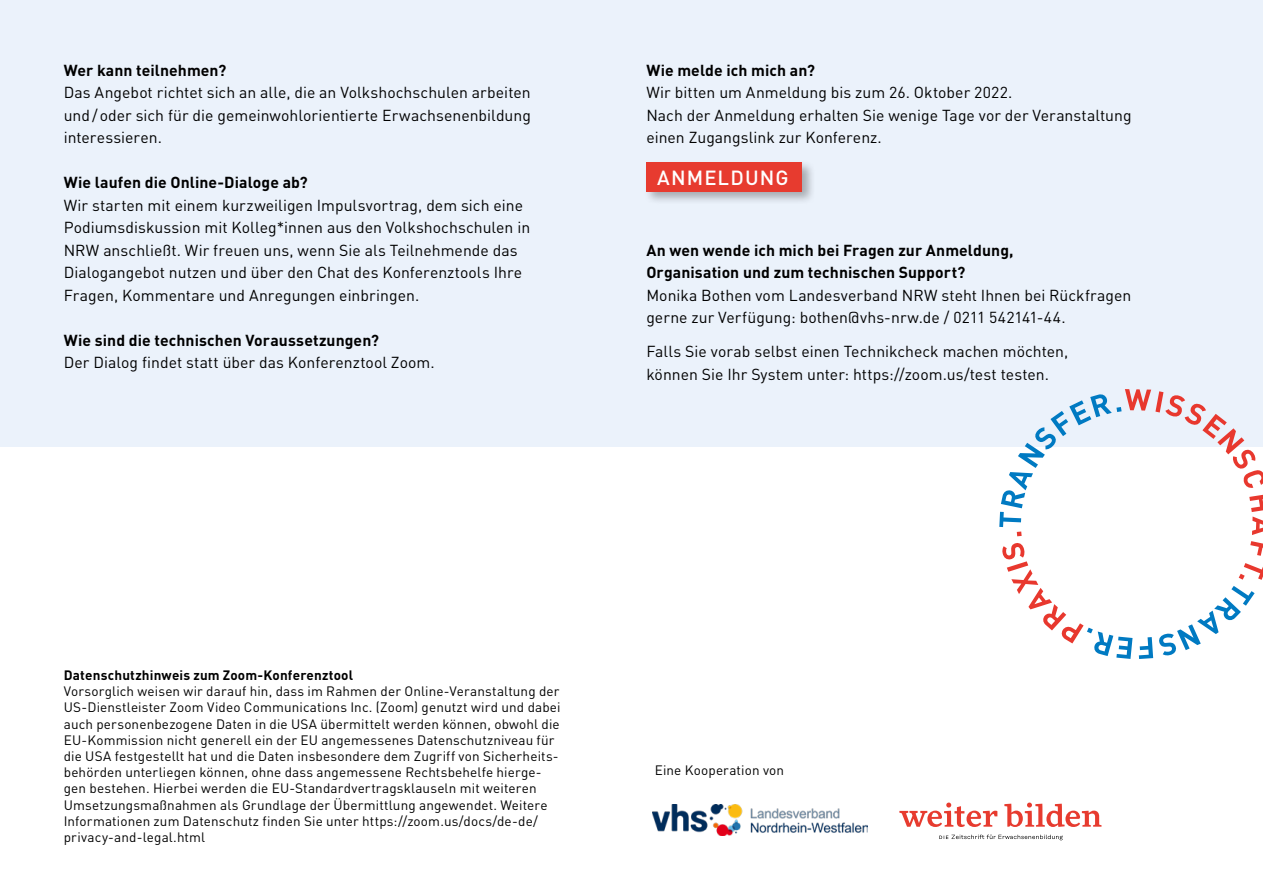
<style>
.page{position:relative;width:1263px;height:893px;background:#fff}
.page>*{position:absolute;margin:0;border:0;box-sizing:border-box;transform-origin:0 0}
.t1{font:500 20.25px "DIN Pro";letter-spacing:.055em;color:#fff}
.t2{font:15.75px/22.5px "DIN Pro";letter-spacing:.005em;color:#000}
.t3{font:700 15.75px/22.5px "DIN Pro";letter-spacing:.005em;color:#000}
.t4{font:13.5px/16.2px "DIN Pro";letter-spacing:.01em;color:#000}
.t5{font:700 13.5px "DIN Pro";letter-spacing:.01em;color:#000}
</style>
<div class="page">
<div style="left:0;top:0;width:1263px;height:446px;background:#ebf2fb"></div>
<div style="left:644px;top:160px;width:172px;height:46px;background:#000;opacity:.3"></div>
<div style="left:646px;top:162px;width:155px;height:29px;background:#e73b2f"></div>
<svg style="left:939px;top:835px;width:124px;height:5px"></svg>
<svg style="left:899px;top:803px;width:202px;height:24px"></svg>
<img style="left:653px;top:805px;width:214px;height:30px">
<svg style="left:999px;top:389px;width:264px;height:270px"></svg>
<p class="t3" style="left:64px;top:57px;width:164px">Wer kann teilnehmen?</p>
<p class="t2" style="left:64px;top:80px;width:469px;text-align:justify">Das Angebot richtet sich an alle, die an Volkshochschulen arbeiten und/oder sich für die gemeinwohlorientierte Erwachsenenbildung interessieren.</p>
<p class="t3" style="left:64px;top:170px;width:245px">Wie laufen die Online-Dialoge ab?</p>
<p class="t2" style="left:64px;top:192px;width:468px">Wir starten mit einem kurzweiligen Impulsvortrag, dem sich eine Podiumsdiskussion mit Kolleg*innen aus den Volkshochschulen in NRW anschließt. Wir freuen uns, wenn Sie als Teilnehmende das Dialogangebot nutzen und über den Chat des Konferenztools Ihre Fragen, Kommentare und Anregungen einbringen.</p>
<p class="t3" style="left:64px;top:327px;width:317px">Wie sind die technischen Voraussetzungen?</p>
<p class="t2" style="left:64px;top:350px;width:373px">Der Dialog findet statt über das Konferenztool Zoom.</p>
<p class="t3" style="left:646px;top:57px;width:170px">Wie melde ich mich an?</p>
<p class="t2" style="left:646px;top:80px;width:487px">Wir bitten um Anmeldung bis zum 26. Oktober 2022.<br>Nach der Anmeldung erhalten Sie wenige Tage vor der Veranstaltung einen Zugangslink zur Konferenz.</p>
<p class="t1" style="left:657px;top:161px;width:133px">ANMELDUNG</p>
<p class="t3" style="left:646px;top:237px;width:369px">An wen wende ich mich bei Fragen zur Anmeldung,<br>Organisation und zum technischen Support?</p>
<p class="t2" style="left:646px;top:282px;width:487px">Monika Bothen vom Landesverband NRW steht Ihnen bei Rückfragen gerne zur Verfügung: bothen@vhs-nrw.de / 0211 542141-44.</p>
<p class="t2" style="left:646px;top:339px;width:423px">Falls Sie vorab selbst einen Technikcheck machen möchten, können Sie Ihr System unter: https://zoom.us/test testen.</p>
<p class="t5" style="left:64px;top:664px;width:291px">Datenschutzhinweis zum Zoom-Konferenztool</p>
<p class="t4" style="left:64px;top:682px;width:498px">Vorsorglich weisen wir darauf hin, dass im Rahmen der Online-Veranstaltung der US-Dienstleister Zoom Video Communications Inc. (Zoom) genutzt wird und dabei auch personenbezogene Daten in die USA übermittelt werden können, obwohl die EU-Kommission nicht generell ein der EU angemessenes Datenschutzniveau für die USA festgestellt hat und die Daten insbesondere dem Zugriff von Sicherheits&shy;behörden unterliegen können, ohne dass angemessene Rechtsbehelfe hierge&shy;gen bestehen. Hierbei werden die EU-Standardvertragsklauseln mit weiteren Umsetzungsmaßnahmen als Grundlage der Übermittlung angewendet. Weitere Informationen zum Datenschutz finden Sie unter https://zoom.us/docs/de-de/ privacy-and-legal.html</p>
<p class="t4" style="left:655px;top:760px;width:131px">Eine Kooperation von</p>
</div>
